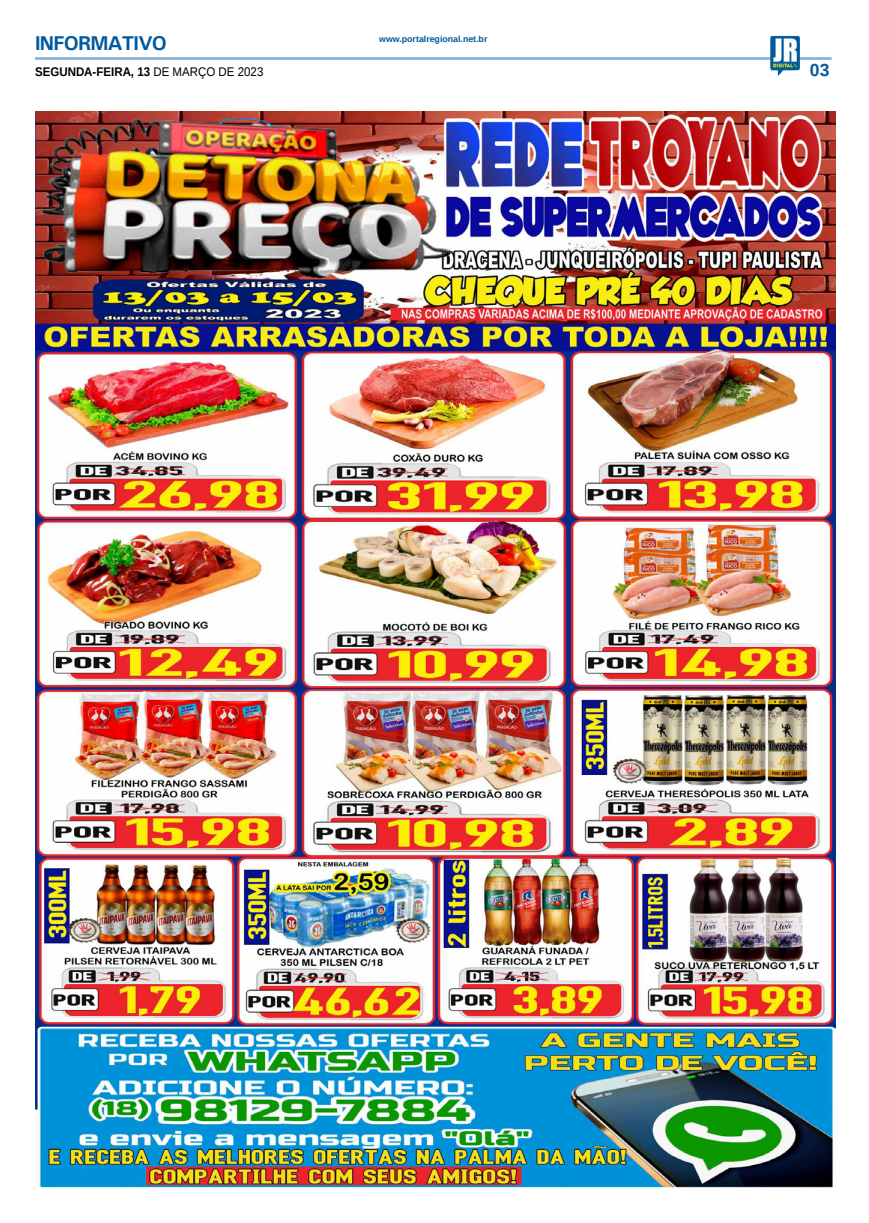
<style>
.page{position:relative;width:869px;height:1223px;background:#fff}
.page>*{position:absolute;margin:0;border:0;box-sizing:border-box;transform-origin:0 0}
.TITULO_PG{font:700 20px "Univers";letter-spacing:-.04em;color:#005a9e}
.TÍTULO{font:700 17.5px "Liberation Sans";color:#005a9e}
.DATA_PG{font:700 12.5px "Liberation Sans";color:#000;scale:.92 1}
.DATA_PG-2{font:700 8.75px "Liberation Sans";color:#005a9e}
.s1{font-weight:400}
</style>
<div class="page">
<hr style="left:35px;top:57px;width:796px;height:3px;background:#005a9e">
<img style="left:769px;top:36px;width:30px;height:40px">
<img style="left:35px;top:112px;width:800px;height:1076px">
<p class="TITULO_PG" style="left:35px;top:31px;width:133px">INFORMATIVO</p>
<p class="DATA_PG" style="left:35px;top:63px;width:249px">SEGUNDA-FEIRA, 13 <span class="s1">DE MARÇO DE 2023</span></p>
<p class="DATA_PG-2" style="left:379px;top:33px;width:110px">www.portalregional.net.br</p>
<p class="TÍTULO" style="left:809px;top:58px;width:21px">03</p>
</div>
